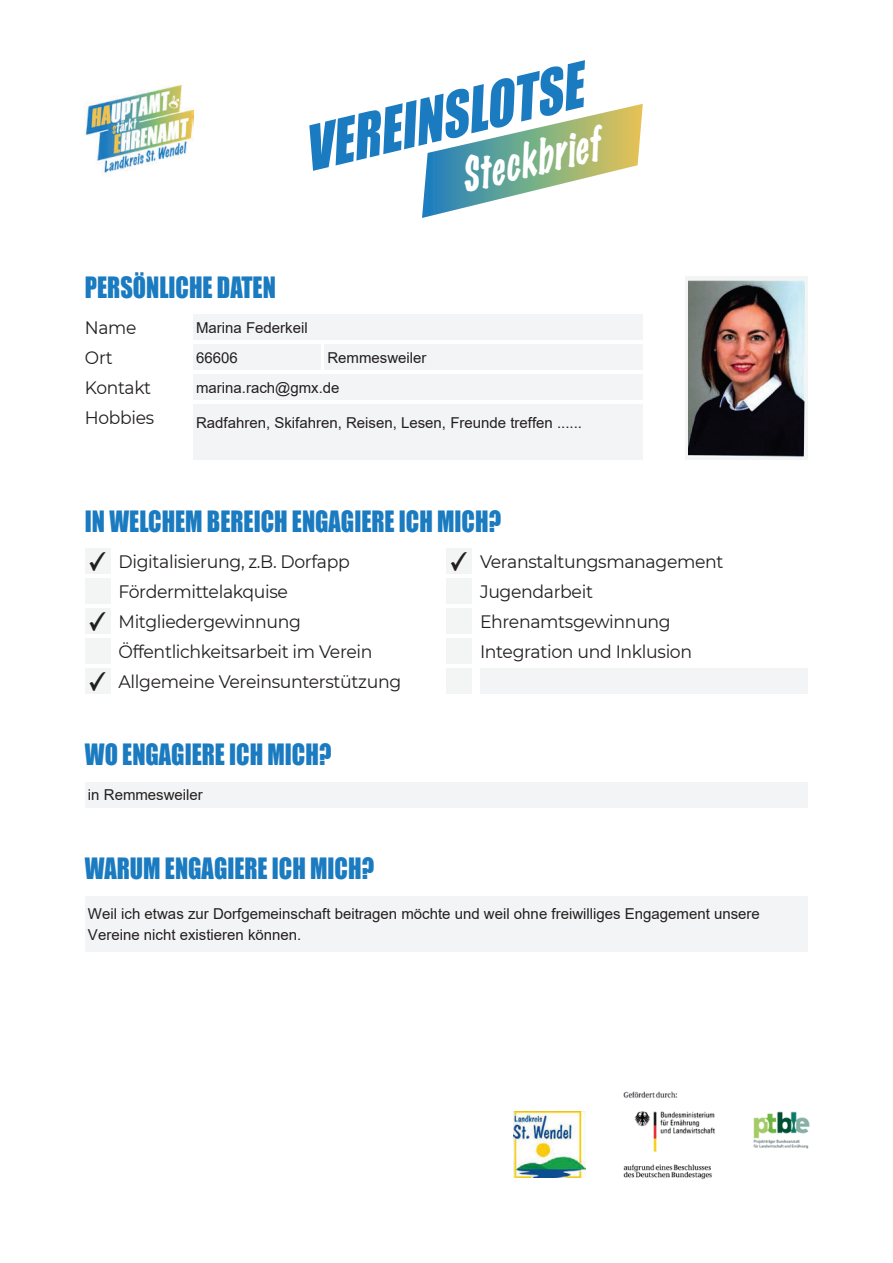
<style>
.page{position:relative;width:893px;height:1263px;background:#fff}
.page>*{position:absolute;margin:0;border:0;box-sizing:border-box;transform-origin:0 0}
.t1{font:italic 57px "Impact";color:#1b7bc0;scale:.9 1}
.t2{font:italic expanded 42px "Marker Felt";color:#fff;scale:.75 1}
.t3{font:27px "Impact";color:#1b7bc0;scale:.9 1}
.t4{font:18px/30px "Montserrat";letter-spacing:-.02em;color:#231f20;scale:.96 1}
.t5{font:18px/30px "Montserrat";letter-spacing:-.02em;color:#231f20;scale:.95 1}
.t6{font:15px/30px "Arial";color:#231f20}
</style>
<div class="page">
<svg style="left:422px;top:104px;width:221px;height:114px"></svg>
<div style="left:85px;top:549px;width:25px;height:25px;background:#f3f4f4"></div>
<div style="left:85px;top:579px;width:25px;height:25px;background:#f3f4f4"></div>
<div style="left:85px;top:609px;width:25px;height:25px;background:#f3f4f4"></div>
<div style="left:85px;top:639px;width:25px;height:25px;background:#f3f4f4"></div>
<div style="left:85px;top:669px;width:25px;height:25px;background:#f3f4f4"></div>
<div style="left:446px;top:549px;width:26px;height:25px;background:#f3f4f4"></div>
<div style="left:446px;top:579px;width:26px;height:25px;background:#f3f4f4"></div>
<div style="left:446px;top:609px;width:26px;height:25px;background:#f3f4f4"></div>
<div style="left:446px;top:639px;width:26px;height:25px;background:#f3f4f4"></div>
<div style="left:446px;top:669px;width:26px;height:25px;background:#f3f4f4"></div>
<div style="left:685px;top:276px;width:123px;height:184px;background:#f3f4f4"></div>
<img style="left:623px;top:1111px;width:187px;height:69px">
<img style="left:623px;top:1091px;width:54px;height:7px">
<img style="left:513px;top:1112px;width:72px;height:66px">
<img style="left:85px;top:85px;width:108px;height:89px">
<div style="left:193px;top:315px;width:450px;height:25px;background:#f3f4f5"></div>
<div style="left:193px;top:345px;width:128px;height:25px;background:#f3f4f5"></div>
<div style="left:324px;top:345px;width:319px;height:25px;background:#f3f4f5"></div>
<div style="left:193px;top:375px;width:450px;height:25px;background:#f3f4f5"></div>
<div style="left:193px;top:405px;width:450px;height:55px;background:#f3f4f5"></div>
<div style="left:85px;top:782px;width:723px;height:26px;background:#f3f4f5"></div>
<div style="left:85px;top:896px;width:723px;height:56px;background:#f3f4f5"></div>
<div style="left:480px;top:669px;width:328px;height:25px;background:#f3f4f5"></div>
<img style="left:688px;top:281px;width:117px;height:175px">
<h3 class="t3" style="left:85px;top:271px;width:214px">PERSÖNLICHE DATEN</h3>
<h1 class="t1" style="left:294px;top:115px;width:318px;rotate:-13deg">VEREINSLOTSE</h1>
<h2 class="t2" style="left:455px;top:156px;width:190px;rotate:-14deg">Steckbrief</h2>
<p class="t5" style="left:85px;top:312px;width:74px">Name<br>Ort<br>Kontakt<br>Hobbies</p>
<p class="t6" style="left:196px;top:313px;width:113px">Marina Federkeil<br>66606</p>
<p class="t6" style="left:196px;top:343px;width:232px;text-indent:131px">Remmesweiler marina.rach@gmx.de</p>
<p class="t6" style="left:196px;top:408px;width:387px">Radfahren, Skifahren, Reisen, Lesen, Freunde treffen ......</p>
<h3 class="t3" style="left:85px;top:504px;width:464px">IN WELCHEM BEREICH ENGAGIERE ICH MICH?</h3>
<p class="t4" style="left:119px;top:546px;width:296px">Digitalisierung, z.B. Dorfapp<br>Fördermittelakquise<br>Mitgliedergewinnung<br>Öffentlichkeitsarbeit im Verein<br>Allgemeine Vereinsunterstützung</p>
<p class="t4" style="left:480px;top:546px;width:255px">Veranstaltungsmanagement<br>Jugendarbeit<br>Ehrenamtsgewinnung<br>Integration und Inklusion</p>
<h3 class="t3" style="left:85px;top:738px;width:276px">WO ENGAGIERE ICH MICH?</h3>
<p class="t6" style="left:88px;top:780px;width:116px">in Remmesweiler</p>
<h3 class="t3" style="left:85px;top:852px;width:323px">WARUM ENGAGIERE ICH MICH?</h3>
<p class="t6" style="left:88px;top:904px;width:673px;line-height:20.4px">Weil ich etwas zur Dorfgemeinschaft beitragen möchte und weil ohne freiwilliges Engagement unsere<br>Vereine nicht existieren können.</p>
</div>
